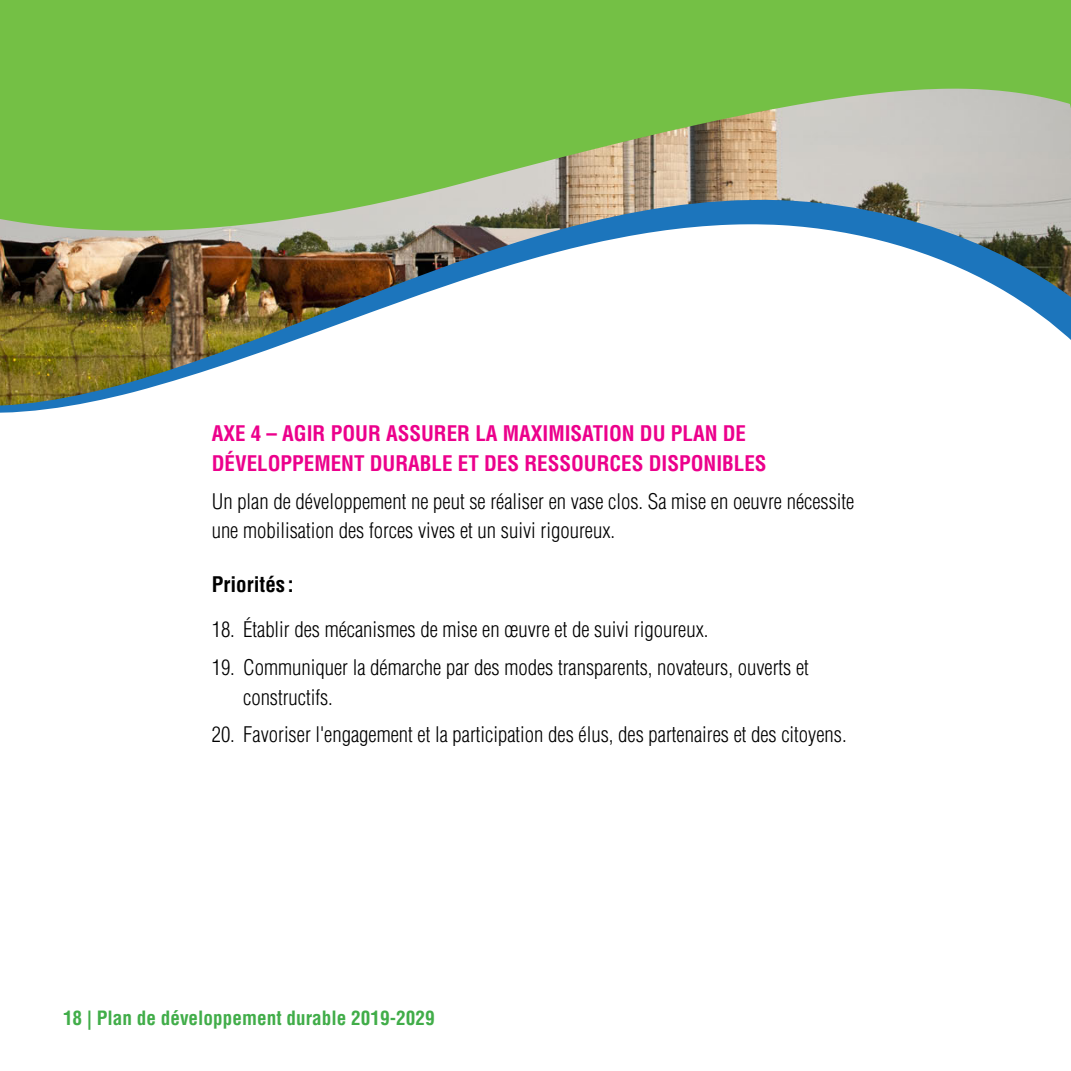
<style>
.page{position:relative;width:1071px;height:1071px;background:#fff}
.page>*{position:absolute;margin:0;border:0;box-sizing:border-box;transform-origin:0 0}
.t1{font:300 condensed 21px/29.8px "Helvetica LT Std";color:#000}
.t2{font:700 condensed 21px/29.8px "Helvetica LT Std";color:#ec008c}
.t3{font:700 condensed 21px "Helvetica LT Std";color:#000}
.t4{font:700 condensed 19.25px "Helvetica LT Std";color:#41ad49}
</style>
<div class="page">
<svg style="left:0;top:0;width:1071px;height:198px;background:#86be5c"></svg>
<img style="left:0;top:198px;width:1071px;height:215px">
<svg style="left:1047px;top:0;width:24px;height:109px;background:#79bf4d"></svg>
<p class="t2" style="left:212px;top:419px;width:556px">AXE 4 – AGIR POUR ASSURER LA MAXIMISATION DU PLAN DE<br>DÉVELOPPEMENT DURABLE ET DES RESSOURCES DISPONIBLES</p>
<p class="t1" style="left:212px;top:486px;width:644px">Un plan de développement ne peut se réaliser en vase clos. Sa mise en oeuvre nécessite une mobilisation des forces vives et un suivi rigoureux.</p>
<p class="t3" style="left:212px;top:571px;width:83px">Priorités :</p>
<p class="t1" style="left:212px;top:615px;width:498px">18. Établir des mécanismes de mise en œuvre et de suivi rigoureux.</p>
<p class="t1" style="left:243px;top:652px;width:567px;text-indent:-32px">19. Communiquer la démarche par des modes transparents, novateurs, ouverts et constructifs.</p>
<p class="t1" style="left:212px;top:720px;width:637px">20. Favoriser l'engagement et la participation des élus, des partenaires et des citoyens.</p>
<p class="t4" style="left:63px;top:1006px;width:373px">18 | Plan de développement durable 2019-2029</p>
</div>
